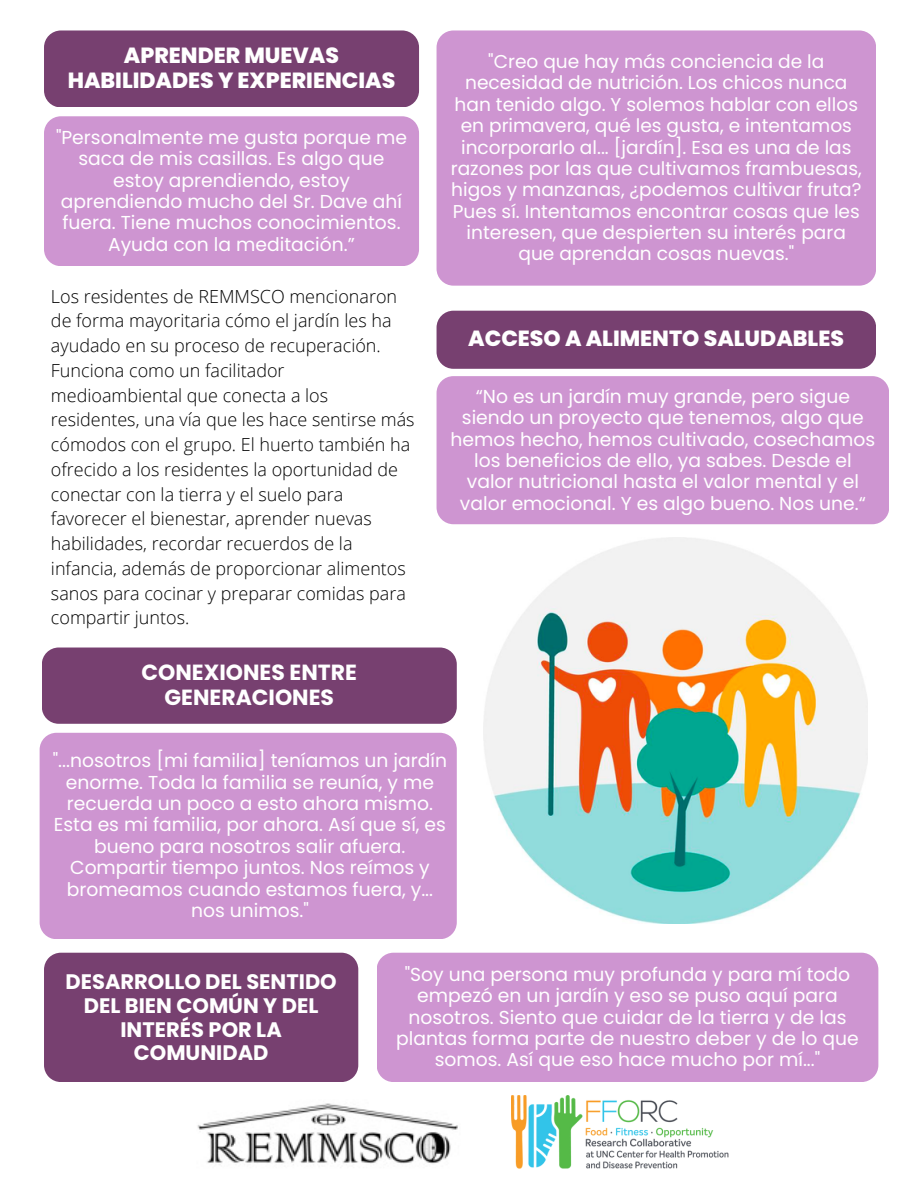
<style>
.page{position:relative;width:918px;height:1188px;background:#fff}
.page>*{position:absolute;margin:0;border:0;box-sizing:border-box;transform-origin:0 0}
.t1{font:800 21.9px/24.8px "Poppins";color:#fff;text-align:center}
.t2{font:700 21.9px/24.8px "Poppins";color:#fff;text-align:center}
.t3{font:700 21px/23.7px "Poppins";color:#fff;text-align:center}
.t4{font:18.75px/21.3px "Poppins";color:#fff;text-align:center}
.t5{font:18.6px/21.3px "Poppins";color:#fff;text-align:center}
.t6{font:300 18px/24.8px "Open Sans";color:#000}
</style>
<div class="page">
<div style="left:44px;top:30px;width:375px;height:77px;background:#774070;border-radius:17px"></div>
<div style="left:44px;top:953px;width:314px;height:129px;background:#774070"></div>
<div style="left:437px;top:311px;width:439px;height:58px;background:#774070;border-radius:17px"></div>
<div style="left:40px;top:733px;width:417px;height:206px;background:#ce95d1;border-radius:17px"></div>
<div style="left:42px;top:648px;width:415px;height:76px;background:#774070;border-radius:17px"></div>
<div style="left:437px;top:30px;width:439px;height:256px;background:#ce95d1;border-radius:17px"></div>
<div style="left:437px;top:376px;width:452px;height:148px;background:#ce95d1;border-radius:17px"></div>
<img style="left:197px;top:1103px;width:261px;height:62px">
<img style="left:511px;top:1096px;width:217px;height:73px">
<div style="left:44px;top:116px;width:375px;height:150px;background:#ce95d1;border-radius:17px"></div>
<div style="left:377px;top:953px;width:501px;height:129px;background:#ce95d1;border-radius:17px"></div>
<img style="left:484px;top:538px;width:383px;height:386px">
<p class="t1" style="left:68px;top:43px;width:329px">APRENDER MUEVAS<br>HABILIDADES Y EXPERIENCIAS</p>
<p class="t4" style="left:56px;top:127px;width:353px">"Personalmente me gusta porque me saca de mis casillas. Es algo que estoy aprendiendo, estoy aprendiendo mucho del Sr. Dave ahí fuera. Tiene muchos conocimientos.<br>Ayuda con la meditación.”</p>
<p class="t6" style="left:51px;top:283px;width:365px">Los residentes de REMMSCO mencionaron de forma mayoritaria cómo el jardín les ha ayudado en su proceso de recuperación.<br>Funciona como un facilitador medioambiental que conecta a los residentes, una vía que les hace sentirse más cómodos con el grupo. El huerto también ha ofrecido a los residentes la oportunidad de conectar con la tierra y el suelo para favorecer el bienestar, aprender nuevas habilidades, recordar recuerdos de la infancia, además de proporcionar alimentos sanos para cocinar y preparar comidas para compartir juntos.</p>
<p class="t2" style="left:142px;top:660px;width:217px">CONEXIONES ENTRE<br>GENERACIONES</p>
<p class="t5" style="left:451px;top:51px;width:413px">"Creo que hay más conciencia de la necesidad de nutrición. Los chicos nunca han tenido algo. Y solemos hablar con ellos en primavera, qué les gusta, e intentamos incorporarlo al... [jardín]. Esa es una de las razones por las que cultivamos frambuesas, higos y manzanas, ¿podemos cultivar fruta?<br>Pues sí. Intentamos encontrar cosas que les interesen, que despierten su interés para que aprendan cosas nuevas."</p>
<p class="t1" style="left:468px;top:326px;width:377px">ACCESO A ALIMENTO SALUDABLES</p>
<p class="t4" style="left:450px;top:386px;width:426px">“No es un jardín muy grande, pero sigue siendo un proyecto que tenemos, algo que hemos hecho, hemos cultivado, cosechamos los beneficios de ello, ya sabes. Desde el valor nutricional hasta el valor mental y el valor emocional. Y es algo bueno. Nos une.“</p>
<p class="t4" style="left:53px;top:750px;width:396px">"...nosotros [mi familia] teníamos un jardín enorme. Toda la familia se reunía, y me recuerda un poco a esto ahora mismo.<br>Esta es mi familia, por ahora. Así que sí, es bueno para nosotros salir afuera.<br>Compartir tiempo juntos. Nos reímos y bromeamos cuando estamos fuera, y... nos unimos."</p>
<p class="t3" style="left:66px;top:970px;width:273px">DESARROLLO DEL SENTIDO<br>DEL BIEN COMÚN Y DEL<br>INTERÉS POR LA<br>COMUNIDAD</p>
<p class="t4" style="left:396px;top:964px;width:464px">"Soy una persona muy profunda y para mí todo empezó en un jardín y eso se puso aquí para nosotros. Siento que cuidar de la tierra y de las plantas forma parte de nuestro deber y de lo que somos. Así que eso hace mucho por mí..."</p>
</div>
